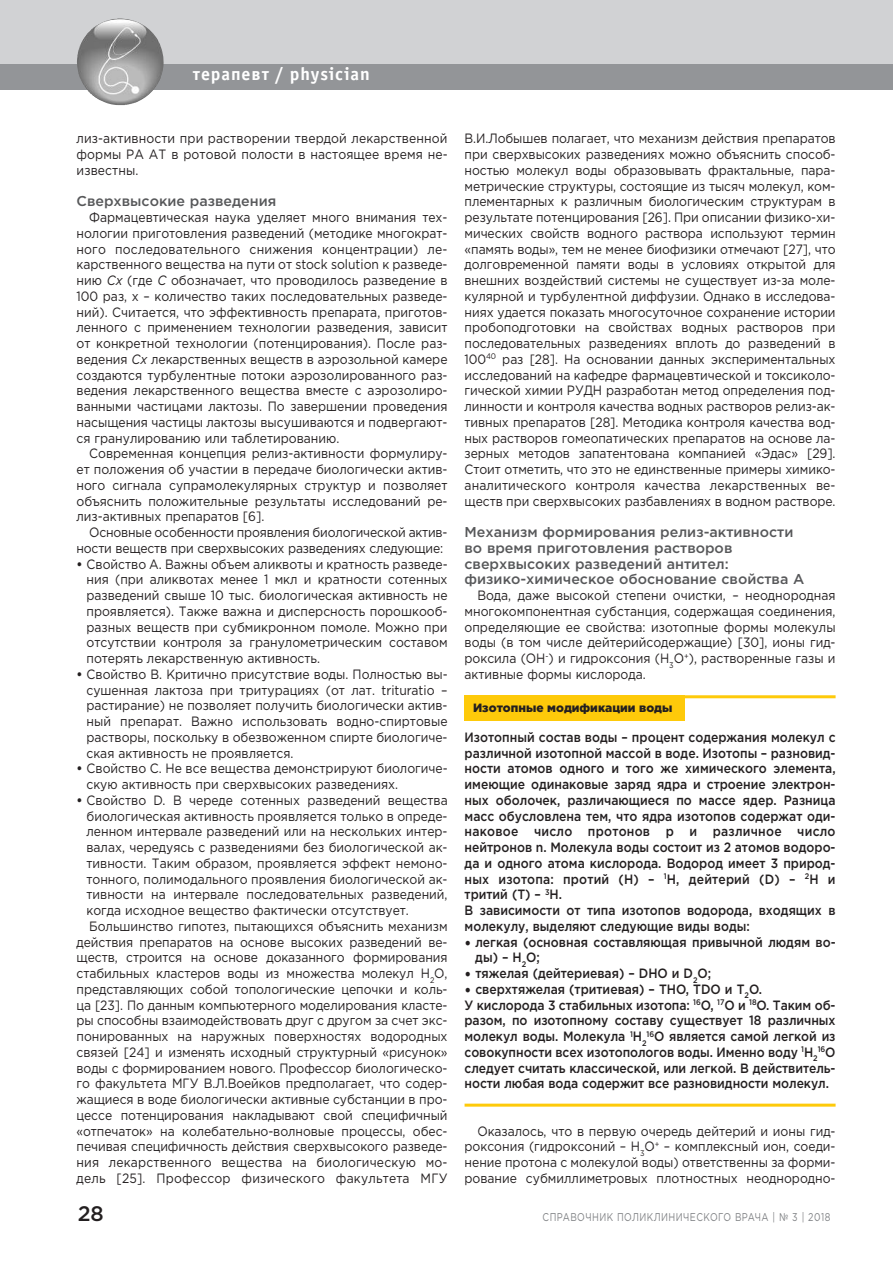
<style>
.page{position:relative;width:893px;height:1263px;background:#fff}
.page>*{position:absolute;margin:0;border:0;box-sizing:border-box;transform-origin:0 0}
.t1{font:500 21px "Gotham Pro";color:#231f20}
.t2{font:700 18px "Officina Sans C";letter-spacing:.05em;color:#fff}
.t3{font:500 14.25px/15.8px "Gotham Pro";color:#57585a}
.t4{font:13.5px/15.8px "Gotham Pro";color:#231f20;text-align:justify;scale:.9 1}
.t5{font:500 13.5px/15.8px "Gotham Pro";color:#231f20;scale:.9 1}
.t6{font:900 12px "Gotham Pro";color:#231f20}
.t7{font:11.25px "Gotham Pro";letter-spacing:.05em;color:#808285;scale:.8 1}
.t8{font:500 8.1px "Gotham Pro";color:#231f20;scale:.9 1}
.s1{font-style:italic}
.s2{font-weight:700}
.s3{font-family:"Lucida Grande";font-weight:400}
.s4{font-size:13.5px}
</style>
<div class="page">
<div style="left:0;top:0;width:893px;height:81px;background:#d1d2d4"></div>
<div style="left:0;top:64px;width:893px;height:26px;background:#939598"></div>
<img style="left:77px;top:18px;width:87px;height:87px">
<hr style="left:465px;top:695px;width:371px;height:3px;background:#feca0a">
<hr style="left:465px;top:1104px;width:371px;height:3px;background:#feca0a">
<div style="left:465px;top:695px;width:220px;height:25px;background:#feca0a"></div>
<h2 class="t2" style="left:193px;top:64px;width:178px">терапевт / physician</h2>
<p class="t4" style="left:77px;top:131px;width:414px">лиз-активности при растворении твердой лекарственной формы РА АТ в ротовой полости в настоящее время не&shy;известны.</p>
<p class="t3" style="left:77px;top:194px;width:201px">Сверхвысокие разведения</p>
<p class="t4" style="left:77px;top:209px;width:414px;text-indent:13px">Фармацевтическая наука уделяет много внимания тех&shy;нологии приготовления разведений (методике многократ&shy;ного последовательного снижения концентрации) ле&shy;карственного вещества на пути от stock solution к разведе&shy;нию <span class="s1">Сх</span> (где <span class="s1">С</span> обозначает, что проводилось разведение в 100 раз, х – количество таких последовательных разведе&shy;ний). Считается, что эффективность препарата, приготов&shy;ленного с применением технологии разведения, зависит от конкретной технологии (потенцирования). После раз&shy;ведения <span class="s1">Сх</span> лекарственных веществ в аэрозольной камере создаются турбулентные потоки аэрозолированного раз&shy;ведения лекарственного вещества вместе с аэрозолиро&shy;ванными частицами лактозы. По завершении проведения насыщения частицы лактозы высушиваются и подвергают&shy;ся гранулированию или таблетированию.</p>
<p class="t4" style="left:77px;top:446px;width:414px;text-indent:13px">Современная концепция релиз-активности формулиру&shy;ет положения об участии в передаче биологически актив&shy;ного сигнала супрамолекулярных структур и позволяет объяснить положительные результаты исследований ре&shy;лиз-активных препаратов [6].</p>
<p class="t4" style="left:77px;top:524px;width:414px;text-indent:13px">Основные особенности проявления биологической актив&shy;ности веществ при сверхвысоких разведениях следующие:</p>
<p class="t4" style="left:86px;top:556px;width:403px;text-indent:-10px"><span class="s2">•</span> Свойство A. Важны объем аликвоты и кратность разведе&shy;ния (при аликвотах менее 1 мкл и кратности сотенных разведений свыше 10 тыс. биологическая активность не проявляется). Также важна и дисперсность порошкооб&shy;разных веществ при субмикронном помоле. Можно при отсутствии контроля за гранулометрическим составом потерять лекарственную активность.</p>
<p class="t4" style="left:86px;top:666px;width:403px;text-indent:-10px"><span class="s2">•</span> Свойство B. Критично присутствие воды. Полностью вы&shy;сушенная лактоза при тритурациях (от лат. trituratio – растирание) не позволяет получить биологически актив&shy;ный препарат. Важно использовать водно-спиртовые растворы, поскольку в обезвоженном спирте биологиче&shy;ская активность не проявляется.</p>
<p class="t4" style="left:86px;top:761px;width:403px;text-indent:-10px"><span class="s2">•</span> Свойство С. Не все вещества демонстрируют биологиче&shy;скую активность при сверхвысоких разведениях.</p>
<p class="t4" style="left:77px;top:792px;width:414px"><span class="s2">•</span> Свойство D. В череде сотенных разведений вещества</p>
<p class="t4" style="left:86px;top:808px;width:403px">биологическая активность проявляется только в опреде-</p>
<p class="t4" style="left:86px;top:824px;width:403px">ленном интервале разведений или на нескольких интер-</p>
<p class="t4" style="left:86px;top:839px;width:403px">валах, чередуясь с разведениями без биологической ак-</p>
<p class="t4" style="left:86px;top:855px;width:403px">тивности. Таким образом, проявляется эффект немоно-</p>
<p class="t4" style="left:86px;top:871px;width:403px">тонного, полимодального проявления биологической ак-</p>
<p class="t4" style="left:86px;top:887px;width:403px">тивности на интервале последовательных разведений,</p>
<p class="t4" style="left:86px;top:902px;width:360px">когда исходное вещество фактически отсутствует.</p>
<p class="t4" style="left:89px;top:918px;width:400px">Большинство гипотез, пытающихся объяснить механизм</p>
<p class="t4" style="left:77px;top:934px;width:414px">действия препаратов на основе высоких разведений ве-</p>
<p class="t4" style="left:77px;top:950px;width:414px">ществ, строится на основе доказанного формирования</p>
<p class="t4" style="left:77px;top:965px;width:414px">стабильных кластеров воды из множества молекул Н<sub>2</sub>О,</p>
<p class="t4" style="left:77px;top:981px;width:414px">представляющих собой топологические цепочки и коль-</p>
<p class="t4" style="left:77px;top:997px;width:414px">ца [23]. По данным компьютерного моделирования класте-</p>
<p class="t4" style="left:77px;top:1013px;width:414px">ры способны взаимодействовать друг с другом за счет экс-</p>
<p class="t4" style="left:77px;top:1028px;width:414px">понированных на наружных поверхностях водородных</p>
<p class="t4" style="left:77px;top:1044px;width:414px">связей [24] и изменять исходный структурный «рисунок»</p>
<p class="t4" style="left:77px;top:1060px;width:414px">воды с формированием нового. Профессор биологическо-</p>
<p class="t4" style="left:77px;top:1076px;width:414px">го факультета МГУ В.Л.Воейков предполагает, что содер-</p>
<p class="t4" style="left:77px;top:1091px;width:414px">жащиеся в воде биологически активные субстанции в про-</p>
<p class="t4" style="left:77px;top:1107px;width:414px">цессе потенцирования накладывают свой специфичный</p>
<p class="t4" style="left:77px;top:1123px;width:414px">«отпечаток» на колебательно-волновые процессы, обес-</p>
<p class="t4" style="left:77px;top:1139px;width:414px">печивая специфичность действия сверхвысокого разведе-</p>
<p class="t4" style="left:77px;top:1154px;width:414px">ния лекарственного вещества на биологическую мо-</p>
<p class="t4" style="left:77px;top:1170px;width:414px">дель [25]. Профессор физического факультета МГУ</p>
<p class="t4" style="left:465px;top:131px;width:414px">В.И.Лобышев полагает, что механизм действия препаратов при сверхвысоких разведениях можно объяснить способ&shy;ностью молекул воды образовывать фрактальные, пара&shy;метрические структуры, состоящие из тысяч молекул, ком&shy;плементарных к различным биологическим структурам в результате потенцирования [26]. При описании физико-хи&shy;мических свойств водного раствора используют термин «память воды», тем не менее биофизики отмечают [27], что долговременной памяти воды в условиях открытой для внешних воздействий системы не существует из-за моле&shy;кулярной и турбулентной диффузии. Однако в исследова&shy;ниях удается показать многосуточное сохранение истории пробоподготовки на свойствах водных растворов при последовательных разведениях вплоть до разведений в 100<sup>40</sup> раз [28]. На основании данных экспериментальных исследований на кафедре фармацевтической и токсиколо&shy;гической химии РУДН разработан метод определения под&shy;линности и контроля качества водных растворов релиз-ак&shy;тивных препаратов [28]. Методика контроля качества вод&shy;ных растворов гомеопатических препаратов на основе ла&shy;зерных методов запатентована компанией «Эдас» [29].<br>Стоит отметить, что это не единственные примеры химико&shy;аналитического контроля качества лекарственных ве&shy;ществ при сверхвысоких разбавлениях в водном растворе.</p>
<p class="t3" style="left:465px;top:524px;width:341px">Механизм формирования релиз-активности во время приготовления растворов сверхвысоких разведений антител: физико-химическое обоснование свойства А</p>
<p class="t4" style="left:465px;top:587px;width:414px;text-indent:13px">Вода, даже высокой степени очистки, – неоднородная многокомпонентная субстанция, содержащая соединения, определяющие ее свойства: изотопные формы молекулы воды (в том числе дейтерийсодержащие) [30], ионы гид&shy;роксила (ОH<sup>-</sup>) и гидроксония (H<sub>3</sub>o<sup>+</sup>), растворенные газы и активные формы кислорода.</p>
<p class="t6" style="left:473px;top:700px;width:201px">изотопные модификации воды</p>
<p class="t5" style="left:465px;top:729px;width:414px">Изотопный состав воды – процент содержания молекул с различной изотопной массой в воде. Изотопы – разновид&shy;ности атомов одного и того же химического элемента, имеющие одинаковые заряд ядра и строение электрон&shy;ных оболочек, различающиеся по массе ядер. Разница масс обусловлена тем, что ядра изотопов содержат оди&shy;наковое число протонов p и различное число нейтронов n. Молекула воды состоит из 2 атомов водоро&shy;да и одного атома кислорода. Водород имеет 3 природ&shy;ных изотопа: протий (Н) – <sup>1</sup>H, дейтерий (D) – <sup>2</sup>H и тритий (T) – <sup>3</sup>H.<br>В зависимости от типа изотопов водорода, входящих в молекулу, выделяют следующие виды воды:</p>
<p class="t5" style="left:475px;top:934px;width:402px;text-indent:-11px"><span class="s3">•</span> легкая (основная составляющая привычной людям во&shy;ды) – Н<sub>2</sub>O;</p>
<p class="t5" style="left:465px;top:966px;width:276px"><span class="s3">•</span> тяжелая (дейтериевая) – DHO и D<sub>2</sub>O;</p>
<p class="t5" style="left:465px;top:981px;width:414px"><span class="s3">•</span> сверхтяжелая (тритиевая) – THO, TDO и T<sub>2</sub>O.<br>У кислорода 3 стабильных изотопа: <sup>16</sup>O, <sup>17</sup>O и <sup>18</sup>O. Таким об&shy;разом, по изотопному составу существует 18 различных молекул воды. Молекула <sup>1</sup>H<sub>2</sub><sup>16</sup>O является самой легкой из совокупности всех изотопологов воды. Именно воду <sup>1</sup>H<sub>2</sub></p>
<p class="t8" style="left:818px;top:1045px;width:21px">16<span class="s4">O</span></p>
<p class="t5" style="left:465px;top:1060px;width:414px">следует считать классической, или легкой. В действитель&shy;ности любая вода содержит все разновидности молекул.</p>
<p class="t4" style="left:465px;top:1123px;width:414px;text-indent:13px">Оказалось, что в первую очередь дейтерий и ионы гид&shy;роксония (гидроксоний – Н<sub>3</sub>О<sup>+</sup> – комплексный ион, соеди&shy;нение протона с молекулой воды) ответственны за форми&shy;рование субмиллиметровых плотностных неоднородно-</p>
<h1 class="t1" style="left:78px;top:1202px;width:28px">28</h1>
<p class="t7" style="left:543px;top:1211px;width:361px">СПРАВОЧНИК ПОЛИКЛИНИЧЕСКОГО ВРАЧА | № 3 | 2018</p>
</div>
